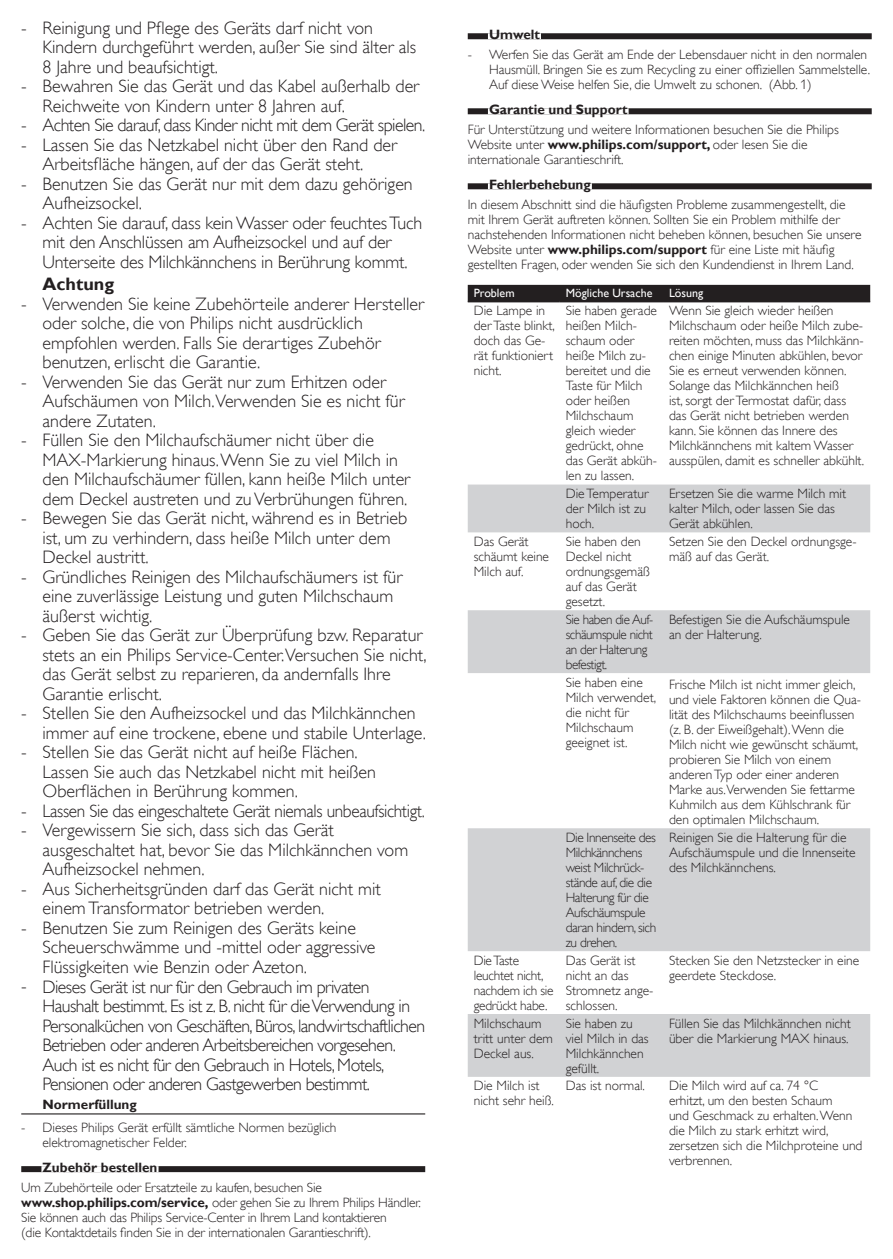
<style>
.page{position:relative;width:893px;height:1259px;background:#fff}
.page>*{position:absolute;margin:0;border:0;box-sizing:border-box;transform-origin:0 0}
.t1{font:18px/19.5px "Gill Sans Alt One WGL Light";color:#231f20}
.t2{font:18px/19.5px "Gill Sans Alt One WGL Light";letter-spacing:-.03em;color:#231f20}
.t3{font:18px "Gill Sans Alt One WGL Light";letter-spacing:-.02em;color:#231f20}
.t4{font:700 18px "Gill Sans Alt One WGL";color:#231f20}
.t5{font:13.5px/15px "Gill Sans Alt One WGL Light";color:#231f20}
.t6{font:13.5px/15px "Gill Sans Alt One WGL Light";letter-spacing:-.03em;color:#231f20}
.t7{font:700 13.5px "Gill Sans Alt One WGL";color:#231f20}
.t8{font:13.5px/15px "Gill Sans Alt One WGL Light";letter-spacing:-.02em;color:#231f20}
.t9{font:12px "Gill Sans Alt One WGL";color:#fff}
.s1{font-family:"Gill Sans Alt One WGL";font-weight:700}
</style>
<div class="page">
<div style="left:468px;top:33px;width:404px;height:6px;background:#231f20"></div>
<div style="left:488px;top:33px;width:53px;height:6px;background:#fff"></div>
<div style="left:468px;top:108px;width:404px;height:6px;background:#231f20"></div>
<div style="left:488px;top:108px;width:141px;height:6px;background:#fff"></div>
<div style="left:468px;top:183px;width:404px;height:6px;background:#231f20"></div>
<div style="left:488px;top:183px;width:104px;height:6px;background:#fff"></div>
<div style="left:468px;top:285px;width:402px;height:16px;background:#231f20"></div>
<svg style="left:468px;top:484px;width:402px;height:593px"></svg>
<hr style="left:468px;top:301px;width:92px;height:1px;background:#231f20">
<hr style="left:560px;top:301px;width:103px;height:1px;background:#231f20">
<hr style="left:663px;top:301px;width:207px;height:1px;background:#231f20">
<hr style="left:21px;top:1113px;width:404px;height:1px;background:#231f20">
<div style="left:21px;top:1166px;width:404px;height:6px;background:#231f20"></div>
<div style="left:41px;top:1166px;width:118px;height:6px;background:#fff"></div>
<h1 class="t1" style="left:43px;top:18px;width:375px;text-indent:-21px">- Reinigung und Pflege des Geräts darf nicht von<br>Kindern durchgeführt werden, außer Sie sind älter als<br>8 Jahre und beaufsichtigt.</h1>
<h1 class="t1" style="left:43px;top:76px;width:378px;text-indent:-21px">- Bewahren Sie das Gerät und das Kabel außerhalb der<br>Reichweite von Kindern unter 8 Jahren auf.</h1>
<h1 class="t2" style="left:21px;top:116px;width:405px">- Achten Sie darauf, dass Kinder nicht mit dem Gerät spielen.</h1>
<h1 class="t1" style="left:43px;top:135px;width:356px;text-indent:-21px">- Lassen Sie das Netzkabel nicht über den Rand der<br>Arbeitsfläche hängen, auf der das Gerät steht.</h1>
<h1 class="t1" style="left:43px;top:174px;width:372px;text-indent:-21px">- Benutzen Sie das Gerät nur mit dem dazu gehörigen<br>Aufheizsockel.</h1>
<h1 class="t1" style="left:21px;top:213px;width:402px;text-align:center">- Achten Sie darauf, dass kein Wasser oder feuchtes Tuch mit den Anschlüssen am Aufheizsockel und auf der<br>Unterseite des Milchkännchens in Berührung kommt.</h1>
<h1 class="t4" style="left:43px;top:272px;width:73px">Achtung</h1>
<h1 class="t1" style="left:43px;top:294px;width:383px;text-indent:-21px">- Verwenden Sie keine Zubehörteile anderer Hersteller oder solche, die von Philips nicht ausdrücklich empfohlen werden. Falls Sie derartiges Zubehör benutzen, erlischt die Garantie.</h1>
<h1 class="t1" style="left:43px;top:372px;width:364px;text-indent:-21px">- Verwenden Sie das Gerät nur zum Erhitzen oder<br>Aufschäumen von Milch.Verwenden Sie es nicht für andere Zutaten.</h1>
<h1 class="t1" style="left:43px;top:430px;width:369px;text-indent:-21px">- Füllen Sie den Milchaufschäumer nicht über die MAX-Markierung hinaus. Wenn Sie zu viel Milch in den Milchaufschäumer füllen, kann heiße Milch unter dem Deckel austreten und zu Verbrühungen führen.</h1>
<h1 class="t1" style="left:43px;top:508px;width:366px;text-indent:-21px">- Bewegen Sie das Gerät nicht, während es in Betrieb ist, um zu verhindern, dass heiße Milch unter dem<br>Deckel austritt.</h1>
<h1 class="t1" style="left:43px;top:567px;width:361px;text-indent:-21px">- Gründliches Reinigen des Milchaufschäumers ist für eine zuverlässige Leistung und guten Milchschaum äußerst wichtig.</h1>
<h1 class="t1" style="left:43px;top:625px;width:386px;text-indent:-21px">- Geben Sie das Gerät zur Überprüfung bzw. Reparatur stets an ein Philips Service-Center.Versuchen Sie nicht, das Gerät selbst zu reparieren, da andernfalls Ihre Garantie erlischt.</h1>
<h1 class="t1" style="left:43px;top:703px;width:385px;text-indent:-21px">- Stellen Sie den Aufheizsockel und das Milchkännchen immer auf eine trockene, ebene und stabile Unterlage.</h1>
<h1 class="t1" style="left:43px;top:742px;width:335px;text-indent:-21px">- Stellen Sie das Gerät nicht auf heiße Flächen.<br>Lassen Sie auch das Netzkabel nicht mit heißen<br>Oberflächen in Berührung kommen.</h1>
<h1 class="t3" style="left:21px;top:799px;width:405px">- Lassen Sie das eingeschaltete Gerät niemals unbeaufsichtigt.</h1>
<h1 class="t1" style="left:43px;top:820px;width:367px;text-indent:-21px">- Vergewissern Sie sich, dass sich das Gerät ausgeschaltet hat, bevor Sie das Milchkännchen vom<br>Aufheizsockel nehmen.</h1>
<h1 class="t1" style="left:43px;top:879px;width:340px;text-indent:-21px">- Aus Sicherheitsgründen darf das Gerät nicht mit einem Transformator betrieben werden.</h1>
<h1 class="t1" style="left:43px;top:918px;width:335px;text-indent:-21px">- Benutzen Sie zum Reinigen des Geräts keine<br>Scheuerschwämme und -mittel oder aggressive<br>Flüssigkeiten wie Benzin oder Azeton.</h1>
<p class="t2" style="left:43px;top:976px;width:384px;text-indent:-21px">- Dieses Gerät ist nur für den Gebrauch im privaten Haushalt bestimmt. Es ist z. B. nicht für die Verwendung in Personalküchen von Geschäften, Büros, landwirtschaftlichen Betrieben oder anderen Arbeitsbereichen vorgesehen.<br>Auch ist es nicht für den Gebrauch in Hotels, Motels, Pensionen oder anderen Gastgewerben bestimmt.</p>
<p class="t7" style="left:43px;top:1095px;width:96px">Normerfüllung</p>
<p class="t5" style="left:43px;top:1119px;width:296px;text-indent:-21px">- Dieses Philips Gerät erfüllt sämtliche Normen bezüglich elektromagnetischer Felder.</p>
<p class="t7" style="left:43px;top:1158px;width:116px">Zubehör bestellen</p>
<p class="t5" style="left:21px;top:1179px;width:401px">Um Zubehörteile oder Ersatzteile zu kaufen, besuchen Sie <span class="s1">www.shop.philips.com/service,</span> oder gehen Sie zu Ihrem Philips Händler.<br>Sie können auch das Philips Service-Center in Ihrem Land kontaktieren<br>(die Kontaktdetails finden Sie in der internationalen Garantieschrift).</p>
<p class="t7" style="left:489px;top:25px;width:52px">Umwelt</p>
<p class="t5" style="left:489px;top:47px;width:383px;text-indent:-21px">- Werfen Sie das Gerät am Ende der Lebensdauer nicht in den normalen<br>Hausmüll. Bringen Sie es zum Recycling zu einer offiziellen Sammelstelle.<br>Auf diese Weise helfen Sie, die Umwelt zu schonen. (Abb. 1)</p>
<p class="t7" style="left:489px;top:100px;width:140px">Garantie und Support</p>
<p class="t5" style="left:468px;top:122px;width:373px">Für Unterstützung und weitere Informationen besuchen Sie die Philips<br>Website unter <span class="s1">www.philips.com/support,</span> oder lesen Sie die internationale Garantieschrift.</p>
<p class="t7" style="left:489px;top:175px;width:103px">Fehlerbehebung</p>
<p class="t5" style="left:468px;top:197px;width:395px">In diesem Abschnitt sind die häufigsten Probleme zusammengestellt, die mit Ihrem Gerät auftreten können. Sollten Sie ein Problem mithilfe der nachstehenden Informationen nicht beheben können, besuchen Sie unsere Website unter <span class="s1">www.philips.com/support</span> für eine Liste mit häufig gestellten Fragen, oder wenden Sie sich den Kundendienst in Ihrem Land.</p>
<p class="t9" style="left:474px;top:284px;width:42px">Problem</p>
<p class="t9" style="left:566px;top:284px;width:88px">Mögliche Ursache</p>
<p class="t9" style="left:669px;top:284px;width:36px">Lösung</p>
<p class="t5" style="left:474px;top:303px;width:83px">Die Lampe in der Taste blinkt, doch das Ge&shy;rät funktioniert nicht.</p>
<p class="t5" style="left:566px;top:303px;width:93px">Sie haben gerade heißen Milch&shy;schaum oder heiße Milch zu&shy;bereitet und die<br>Taste für Milch oder heißen<br>Milchschaum gleich wieder gedrückt, ohne das Gerät abküh&shy;len zu lassen.</p>
<p class="t5" style="left:669px;top:303px;width:197px">Wenn Sie gleich wieder heißen Milchschaum oder heiße Milch zube&shy;reiten möchten, muss das Milchkänn&shy;chen einige Minuten abkühlen, bevor Sie es erneut verwenden können.<br>Solange das Milchkännchen heiß<br>ist, sorgt der Termostat dafür, dass das Gerät nicht betrieben werden kann. Sie können das Innere des Milchkännchens mit kaltem Wasser ausspülen, damit es schneller abkühlt.</p>
<p class="t5" style="left:566px;top:486px;width:84px">Die Temperatur der Milch ist zu hoch.</p>
<p class="t5" style="left:669px;top:486px;width:179px">Ersetzen Sie die warme Milch mit kalter Milch, oder lassen Sie das<br>Gerät abkühlen.</p>
<p class="t5" style="left:474px;top:534px;width:77px">Das Gerät schäumt keine<br>Milch auf.</p>
<p class="t5" style="left:566px;top:534px;width:86px">Sie haben den<br>Deckel nicht ordnungsgemäß auf das Gerät gesetzt.</p>
<p class="t5" style="left:669px;top:534px;width:189px">Setzen Sie den Deckel ordnungsge&shy;mäß auf das Gerät.</p>
<p class="t6" style="left:566px;top:612px;width:89px">Sie haben die Auf&shy;schäumspule nicht an der Halterung befestigt.</p>
<p class="t5" style="left:669px;top:612px;width:182px">Befestigen Sie die Aufschäumspule an der Halterung.</p>
<p class="t5" style="left:566px;top:675px;width:92px">Sie haben eine<br>Milch verwendet, die nicht für<br>Milchschaum geeignet ist.</p>
<p class="t5" style="left:669px;top:677px;width:194px">Frische Milch ist nicht immer gleich, und viele Faktoren können die Qua&shy;lität des Milchschaums beeinflussen (z. B. der Eiweißgehalt). Wenn die Milch nicht wie gewünscht schäumt, probieren Sie Milch von einem anderen Typ oder einer anderen Marke aus.Verwenden Sie fettarme Kuhmilch aus dem Kühlschrank für den optimalen Milchschaum.</p>
<p class="t6" style="left:566px;top:830px;width:92px">Die Innenseite des<br>Milchkännchens weist Milchrück&shy;stände auf, die die<br>Halterung für die<br>Aufschäumspule daran hindern, sich zu drehen.</p>
<p class="t5" style="left:669px;top:830px;width:188px">Reinigen Sie die Halterung für die<br>Aufschäumspule und die Innenseite des Milchkännchens.</p>
<p class="t8" style="left:474px;top:952px;width:81px">Die Taste leuchtet nicht, nachdem ich sie gedrückt habe.</p>
<p class="t5" style="left:566px;top:952px;width:89px">Das Gerät ist nicht an das<br>Stromnetz ange&shy;schlossen.</p>
<p class="t5" style="left:669px;top:952px;width:192px">Stecken Sie den Netzstecker in eine geerdete Steckdose.</p>
<p class="t5" style="left:474px;top:1015px;width:81px">Milchschaum tritt unter dem<br>Deckel aus.</p>
<p class="t5" style="left:566px;top:1015px;width:85px">Sie haben zu viel Milch in das<br>Milchkännchen gefüllt.</p>
<p class="t5" style="left:669px;top:1015px;width:183px">Füllen Sie das Milchkännchen nicht über die Markierung MAX hinaus.</p>
<p class="t5" style="left:474px;top:1078px;width:82px">Die Milch ist nicht sehr heiß.</p>
<p class="t5" style="left:566px;top:1078px;width:81px">Das ist normal.</p>
<p class="t5" style="left:669px;top:1078px;width:195px">Die Milch wird auf ca. 74 °C<br>erhitzt, um den besten Schaum<br>und Geschmack zu erhalten. Wenn die Milch zu stark erhitzt wird, zersetzen sich die Milchproteine und verbrennen.</p>
</div>
